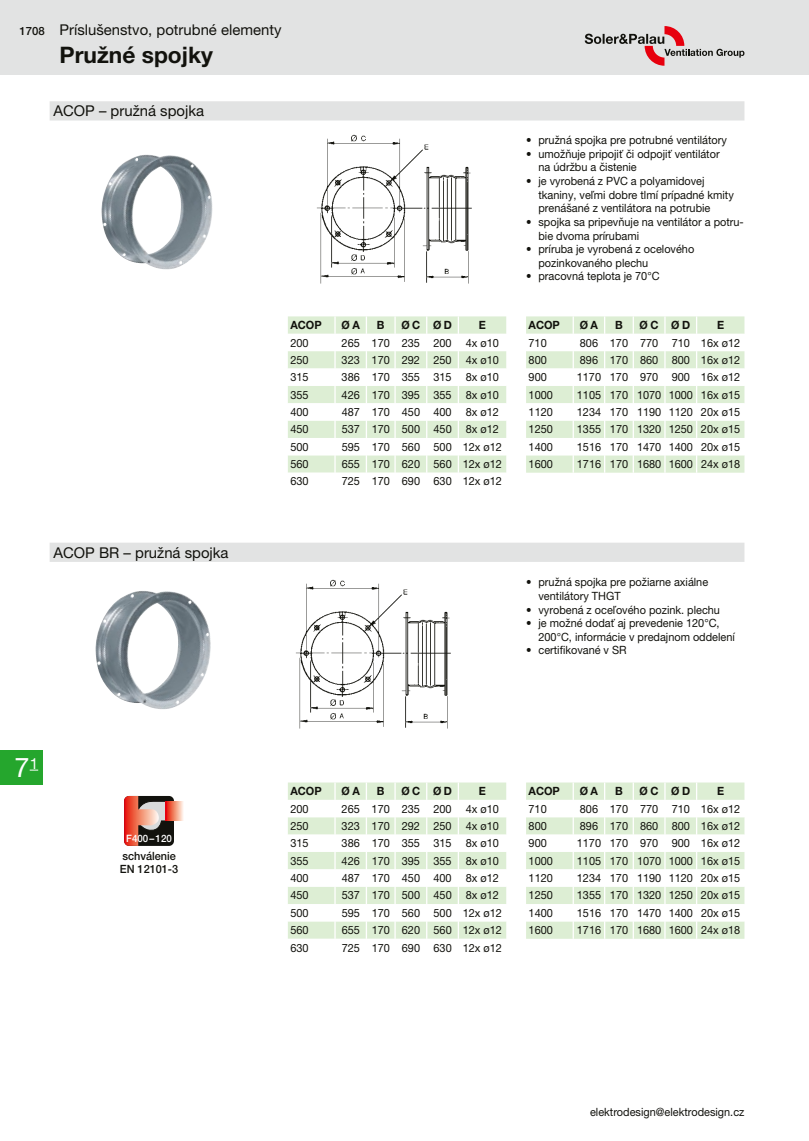
<style>
.page{position:relative;width:809px;height:1141px;background:#fff}
.page>*{position:absolute;margin:0;border:0;box-sizing:border-box;transform-origin:0 0}
.t1{font:27.12px "Helvetica Neue LT Pro";color:#fff}
.t2{font:700 22.75px "Helvetica Neue LT Pro";color:#12120d}
.t3{font:14.88px "Helvetica Neue LT Pro";color:#12120d}
.t4{font:11.38px/13.7px "Helvetica Neue LT Pro";color:#12120d;scale:.96 1}
.t5{font:700 11.38px "Helvetica Neue LT Pro";letter-spacing:.12em;color:#12120d;scale:.96 1}
.t6{font:700 11.38px "Helvetica Neue LT Pro";letter-spacing:.12em;color:#12120d;scale:.94 1}
.t7{font:500 11.38px/13.7px "Helvetica Neue LT Pro";color:#12120d;scale:.96 1}
.t8{font:500 11.38px "Helvetica Neue LT Pro";color:#12120d}
.t9{font:500 10.15px "Helvetica Neue LT Pro";color:#fff;scale:.96 1}
</style>
<div class="page">
<div style="left:0;top:0;width:809px;height:74px;background:#e2e3e3"></div>
<svg style="left:584px;top:26px;width:160px;height:40px"></svg>
<div style="left:0;top:750px;width:42px;height:35px;background:#25a62d"></div>
<img style="left:317px;top:134px;width:155px;height:150px">
<img style="left:95px;top:591px;width:116px;height:118px">
<img style="left:101px;top:155px;width:112px;height:115px">
<img style="left:296px;top:579px;width:155px;height:150px">
<svg style="left:288px;top:316px;width:218px;height:157px"></svg>
<svg style="left:288px;top:782px;width:218px;height:157px"></svg>
<svg style="left:526px;top:316px;width:218px;height:157px"></svg>
<svg style="left:526px;top:782px;width:218px;height:157px"></svg>
<div style="left:50px;top:101px;width:694px;height:20px;background:#e2e3e3"></div>
<div style="left:50px;top:543px;width:694px;height:19px;background:#e2e3e3"></div>
<div style="left:124px;top:796px;width:50px;height:50px;background:#12120d;border-radius:5px"></div>
<svg style="left:124px;top:796px;width:42px;height:50px"></svg>
<svg style="left:166px;top:801px;width:17px;height:20px"></svg>
<p class="t8" style="left:19px;top:25px;width:27px">1708</p>
<h3 class="t3" style="left:60px;top:21px;width:223px">Príslušenstvo, potrubné elementy</h3>
<h2 class="t2" style="left:60px;top:41px;width:155px">Pružné spojky</h2>
<h3 class="t3" style="left:54px;top:102px;width:152px">ACOP – pružná spojka</h3>
<h3 class="t3" style="left:54px;top:543px;width:176px">ACOP BR – pružná spojka</h3>
<p class="t5" style="left:290px;top:318px;width:34px">ACOP</p>
<p class="t6" style="left:341px;top:318px;width:21px">ØA</p>
<p class="t5" style="left:377px;top:318px;width:10px">B</p>
<p class="t6" style="left:401px;top:318px;width:55px">ØC ØD</p>
<p class="t5" style="left:479px;top:318px;width:9px">E</p>
<p class="t4" style="left:290px;top:335px;width:20px">200</p>
<p class="t4" style="left:341px;top:335px;width:165px">265 170 235 200 4x ø10</p>
<p class="t4" style="left:290px;top:353px;width:20px">250</p>
<p class="t4" style="left:341px;top:353px;width:165px">323 170 292 250 4x ø10</p>
<p class="t4" style="left:290px;top:370px;width:20px">315</p>
<p class="t4" style="left:341px;top:370px;width:165px">386 170 355 315 8x ø10</p>
<p class="t4" style="left:290px;top:388px;width:20px">355</p>
<p class="t4" style="left:341px;top:388px;width:165px">426 170 395 355 8x ø10</p>
<p class="t4" style="left:290px;top:405px;width:20px">400</p>
<p class="t4" style="left:341px;top:405px;width:165px">487 170 450 400 8x ø12</p>
<p class="t4" style="left:290px;top:422px;width:20px">450</p>
<p class="t4" style="left:342px;top:422px;width:165px">537 170 500 450 8x ø12</p>
<p class="t4" style="left:290px;top:440px;width:20px">500</p>
<p class="t4" style="left:342px;top:440px;width:168px">595 170 560 500 12x ø12</p>
<p class="t4" style="left:290px;top:457px;width:20px">560</p>
<p class="t4" style="left:342px;top:457px;width:168px">655 170 620 560 12x ø12</p>
<p class="t4" style="left:290px;top:474px;width:20px">630</p>
<p class="t4" style="left:342px;top:474px;width:168px">725 170 690 630 12x ø12</p>
<p class="t4" style="left:526px;top:133px;width:211px">• pružná spojka pre potrubné ventilátory</p>
<p class="t4" style="left:538px;top:147px;width:190px;text-indent:-12px">• umožňuje pripojiť či odpojiť ventilátor na údržbu a čistenie</p>
<p class="t4" style="left:538px;top:174px;width:205px;text-indent:-12px">• je vyrobená z PVC a polyamidovej tkaniny, veľmi dobre tlmí prípadné kmity prenášané z ventilátora na potrubie</p>
<p class="t4" style="left:538px;top:215px;width:215px;text-indent:-12px">• spojka sa pripevňuje na ventilátor a potru&shy;bie dvoma prírubami</p>
<p class="t4" style="left:538px;top:242px;width:164px;text-indent:-12px">• príruba je vyrobená z ocelového pozinkovaného plechu</p>
<p class="t4" style="left:526px;top:269px;width:141px">• pracovná teplota je 70°C</p>
<p class="t5" style="left:528px;top:318px;width:34px">ACOP</p>
<p class="t6" style="left:579px;top:318px;width:21px">ØA</p>
<p class="t5" style="left:615px;top:318px;width:10px">B</p>
<p class="t6" style="left:639px;top:318px;width:55px">ØC ØD</p>
<p class="t5" style="left:717px;top:318px;width:9px">E</p>
<p class="t4" style="left:528px;top:335px;width:20px">710</p>
<p class="t4" style="left:580px;top:335px;width:168px">806 170 770 710 16x ø12</p>
<p class="t4" style="left:528px;top:353px;width:20px">800</p>
<p class="t4" style="left:580px;top:353px;width:168px">896 170 860 800 16x ø12</p>
<p class="t4" style="left:528px;top:370px;width:20px">900</p>
<p class="t4" style="left:577px;top:370px;width:172px">1170 170 970 900 16x ø12</p>
<p class="t4" style="left:528px;top:388px;width:27px">1000</p>
<p class="t4" style="left:577px;top:388px;width:172px">1105 170 1070 1000 16x ø15</p>
<p class="t4" style="left:528px;top:405px;width:27px">1120</p>
<p class="t4" style="left:577px;top:405px;width:172px">1234 170 1190 1120 20x ø15</p>
<p class="t4" style="left:528px;top:422px;width:27px">1250</p>
<p class="t4" style="left:577px;top:422px;width:172px">1355 170 1320 1250 20x ø15</p>
<p class="t4" style="left:528px;top:440px;width:27px">1400</p>
<p class="t4" style="left:577px;top:440px;width:172px">1516 170 1470 1400 20x ø15</p>
<p class="t4" style="left:528px;top:457px;width:27px">1600</p>
<p class="t4" style="left:577px;top:457px;width:172px">1716 170 1680 1600 24x ø18</p>
<p class="t4" style="left:538px;top:575px;width:178px;text-indent:-12px">• pružná spojka pre požiarne axiálne ventilátory THGT</p>
<p class="t4" style="left:526px;top:602px;width:203px">• vyrobená z oceľového pozink. plechu</p>
<p class="t4" style="left:538px;top:616px;width:206px;text-indent:-12px">• je možné dodať aj prevedenie 120°C,<br>200°C, informácie v predajnom oddelení</p>
<p class="t4" style="left:526px;top:643px;width:106px">• certifikované v SR</p>
<h1 class="t1" style="left:15px;top:751px;width:25px">7<sup>1</sup></h1>
<p class="t9" style="left:126px;top:833px;width:49px">F400–120</p>
<p class="t7" style="left:120px;top:849px;width:62px">schválenie<br>EN 12101‑3</p>
<p class="t5" style="left:290px;top:784px;width:34px">ACOP</p>
<p class="t6" style="left:341px;top:784px;width:21px">ØA</p>
<p class="t5" style="left:377px;top:784px;width:10px">B</p>
<p class="t6" style="left:401px;top:784px;width:55px">ØC ØD</p>
<p class="t5" style="left:479px;top:784px;width:9px">E</p>
<p class="t4" style="left:290px;top:802px;width:20px">200</p>
<p class="t4" style="left:341px;top:802px;width:165px">265 170 235 200 4x ø10</p>
<p class="t4" style="left:290px;top:819px;width:20px">250</p>
<p class="t4" style="left:341px;top:819px;width:165px">323 170 292 250 4x ø10</p>
<p class="t4" style="left:290px;top:836px;width:20px">315</p>
<p class="t4" style="left:341px;top:836px;width:165px">386 170 355 315 8x ø10</p>
<p class="t4" style="left:290px;top:854px;width:20px">355</p>
<p class="t4" style="left:341px;top:854px;width:165px">426 170 395 355 8x ø10</p>
<p class="t4" style="left:290px;top:871px;width:20px">400</p>
<p class="t4" style="left:341px;top:871px;width:165px">487 170 450 400 8x ø12</p>
<p class="t4" style="left:290px;top:888px;width:20px">450</p>
<p class="t4" style="left:342px;top:888px;width:165px">537 170 500 450 8x ø12</p>
<p class="t4" style="left:290px;top:906px;width:20px">500</p>
<p class="t4" style="left:342px;top:906px;width:168px">595 170 560 500 12x ø12</p>
<p class="t4" style="left:290px;top:923px;width:20px">560</p>
<p class="t4" style="left:342px;top:923px;width:168px">655 170 620 560 12x ø12</p>
<p class="t4" style="left:290px;top:940px;width:20px">630</p>
<p class="t4" style="left:342px;top:940px;width:168px">725 170 690 630 12x ø12</p>
<p class="t5" style="left:528px;top:784px;width:34px">ACOP</p>
<p class="t6" style="left:579px;top:784px;width:21px">ØA</p>
<p class="t5" style="left:615px;top:784px;width:10px">B</p>
<p class="t6" style="left:639px;top:784px;width:55px">ØC ØD</p>
<p class="t5" style="left:717px;top:784px;width:9px">E</p>
<p class="t4" style="left:528px;top:802px;width:20px">710</p>
<p class="t4" style="left:580px;top:802px;width:168px">806 170 770 710 16x ø12</p>
<p class="t4" style="left:528px;top:819px;width:20px">800</p>
<p class="t4" style="left:580px;top:819px;width:168px">896 170 860 800 16x ø12</p>
<p class="t4" style="left:528px;top:836px;width:20px">900</p>
<p class="t4" style="left:577px;top:836px;width:172px">1170 170 970 900 16x ø12</p>
<p class="t4" style="left:528px;top:854px;width:27px">1000</p>
<p class="t4" style="left:577px;top:854px;width:172px">1105 170 1070 1000 16x ø15</p>
<p class="t4" style="left:528px;top:871px;width:27px">1120</p>
<p class="t4" style="left:577px;top:871px;width:172px">1234 170 1190 1120 20x ø15</p>
<p class="t4" style="left:528px;top:888px;width:27px">1250</p>
<p class="t4" style="left:577px;top:888px;width:172px">1355 170 1320 1250 20x ø15</p>
<p class="t4" style="left:528px;top:906px;width:27px">1400</p>
<p class="t4" style="left:577px;top:906px;width:172px">1516 170 1470 1400 20x ø15</p>
<p class="t4" style="left:528px;top:923px;width:27px">1600</p>
<p class="t4" style="left:577px;top:923px;width:172px">1716 170 1680 1600 24x ø18</p>
<p class="t4" style="left:590px;top:1105px;width:162px">elektrodesign@elektrodesign.cz</p>
</div>
